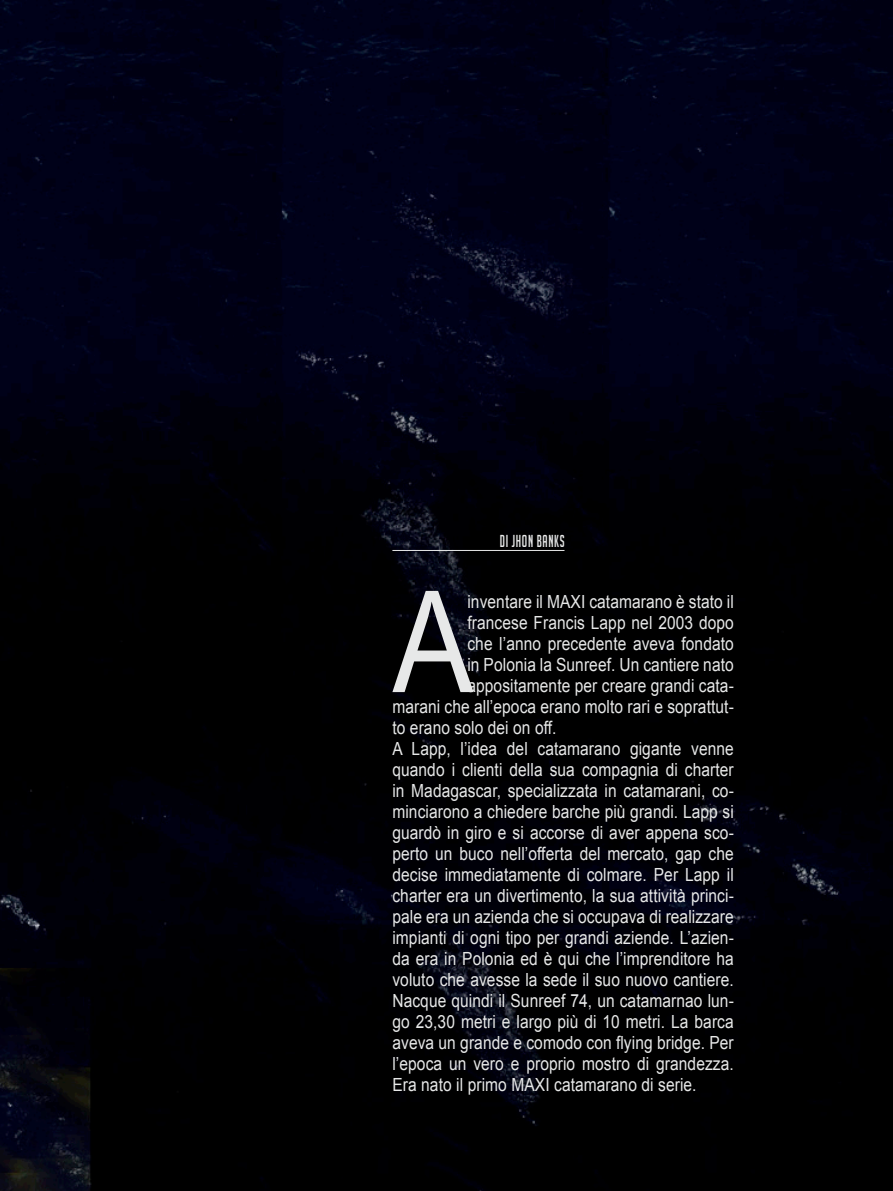
<style>
.page{position:relative;width:893px;height:1191px;background:#fff}
.page>*{position:absolute;margin:0;border:0;box-sizing:border-box;transform-origin:0 0}
.SVN_capolettera_test{font:141.3px "Arial";color:#e7e8e8;scale:.86 1}
.SVN_capolettera_test-2{font:18.15px/21px "Arial";letter-spacing:.005em;color:#e7e8e8;text-align:justify;scale:.86 1}
.t1{font:16.8px "Big Noodle Titling";letter-spacing:.05em;color:#e7e8e8;scale:.8 1}
</style>
<div class="page">
<hr style="left:784px;top:42px;width:109px;height:1px;background:#414142">
<img style="left:0;top:0;width:892px;height:1191px">
<hr style="left:392px;top:550px;width:172px;height:1px;background:#e7e8e8">
<p class="t1" style="left:500px;top:531px;width:83px">DI JHON BANKS</p>
<p class="SVN_capolettera_test" style="left:393px;top:550px;width:95px">A</p>
<p class="SVN_capolettera_test-2" style="left:467px;top:591px;width:311px">inventare il MAXI catamarano è stato il</p>
<p class="SVN_capolettera_test-2" style="left:467px;top:612px;width:311px">francese Francis Lapp nel 2003 dopo</p>
<p class="SVN_capolettera_test-2" style="left:467px;top:633px;width:311px">che l’anno precedente aveva fondato</p>
<p class="SVN_capolettera_test-2" style="left:467px;top:654px;width:311px">in Polonia la Sunreef. Un cantiere nato</p>
<p class="SVN_capolettera_test-2" style="left:467px;top:675px;width:311px">appositamente per creare grandi cata-</p>
<p class="SVN_capolettera_test-2" style="left:392px;top:696px;width:399px">marani che all’epoca erano molto rari e soprattut-</p>
<p class="SVN_capolettera_test-2" style="left:392px;top:717px;width:192px">to erano solo dei on off.</p>
<p class="SVN_capolettera_test-2" style="left:392px;top:738px;width:399px">A Lapp, l’idea del catamarano gigante venne quando i clienti della sua compagnia di charter in Madagascar, specializzata in catamarani, co&shy;minciarono a chiedere barche più grandi. Lapp si guardò in giro e si accorse di aver appena sco&shy;perto un buco nell’offerta del mercato, gap che decise immediatamente di colmare. Per Lapp il charter era un divertimento, la sua attività princi&shy;pale era un azienda che si occupava di realizzare impianti di ogni tipo per grandi aziende. L’azien&shy;da era in Polonia ed è qui che l’imprenditore ha voluto che avesse la sede il suo nuovo cantiere.<br>Nacque quindi il Sunreef 74, un catamarnao lun&shy;go 23,30 metri e largo più di 10 metri. La barca aveva un grande e comodo con flying bridge. Per l’epoca un vero e proprio mostro di grandezza.<br>Era nato il primo MAXI catamarano di serie.</p>
</div>
